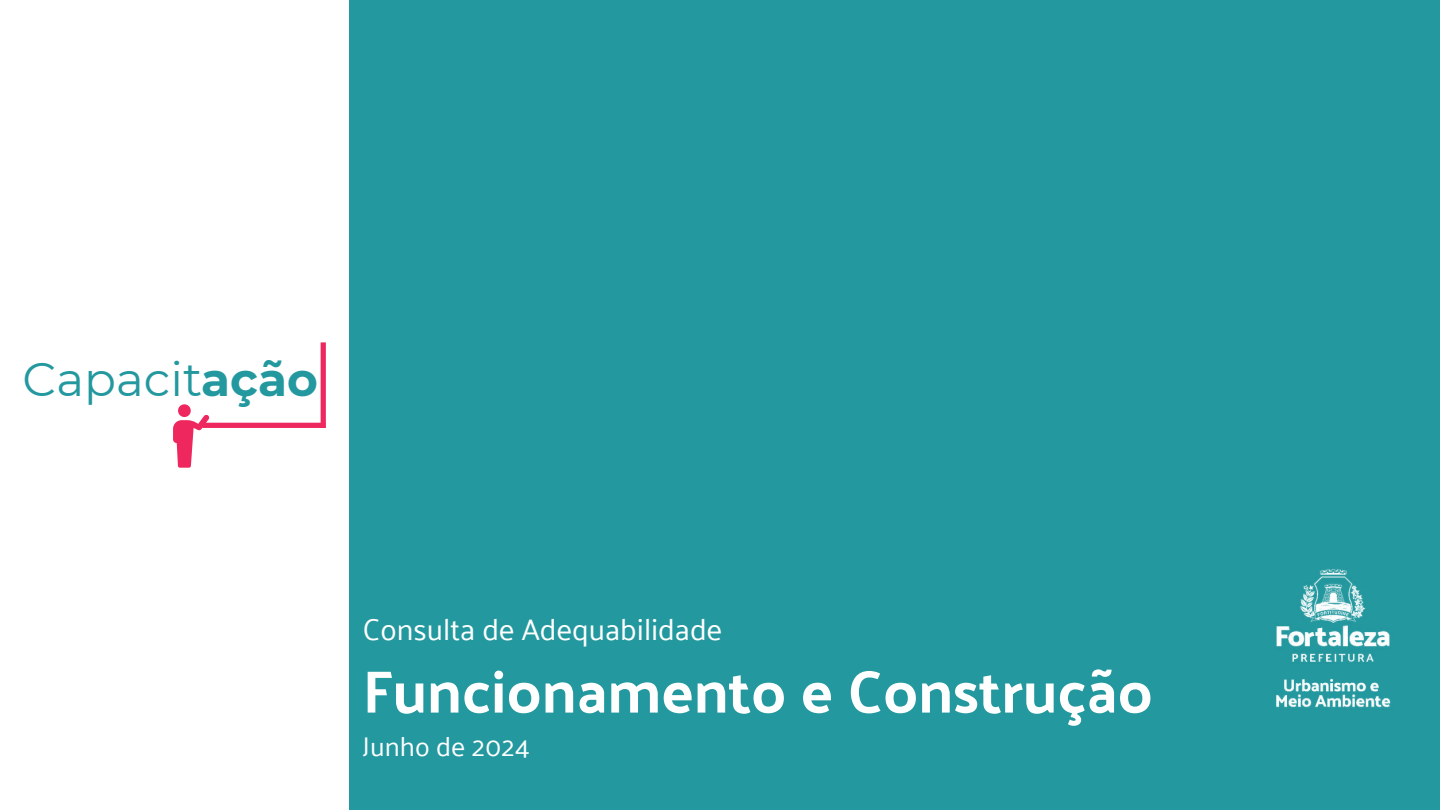
<style>
.page{position:relative;width:1440px;height:810px;background:#fff}
.page>*{position:absolute;margin:0;border:0;box-sizing:border-box;transform-origin:0 0}
.t1{font:700 60px "Palanquin";color:#fff}
.t2{font:47.1px "Montserrat";color:#23989f}
.t3{font:30px "Palanquin";color:#fff}
.t4{font:27px "Palanquin";color:#fff}
.s1{font-weight:700}
</style>
<div class="page">
<div style="left:349px;top:0;width:1091px;height:810px;background:#23989f"></div>
<img style="left:1276px;top:569px;width:115px;height:139px">
<svg style="left:173px;top:404px;width:38px;height:64px"></svg>
<div style="left:321px;top:342px;width:5px;height:86px;background:#ee285e"></div>
<div style="left:202px;top:423px;width:123px;height:5px;background:#ee285e"></div>
<div style="left:202px;top:434px;width:26px;height:28px;background:#fff"></div>
<h2 class="t2" style="left:23px;top:351px;width:297px">Capacit<span class="s1">ação</span></h2>
<p class="t3" style="left:363px;top:612px;width:361px">Consulta de Adequabilidade</p>
<h1 class="t1" style="left:363px;top:657px;width:792px">Funcionamento e Construção</h1>
<p class="t4" style="left:363px;top:731px;width:169px">Junho de 2024</p>
</div>
